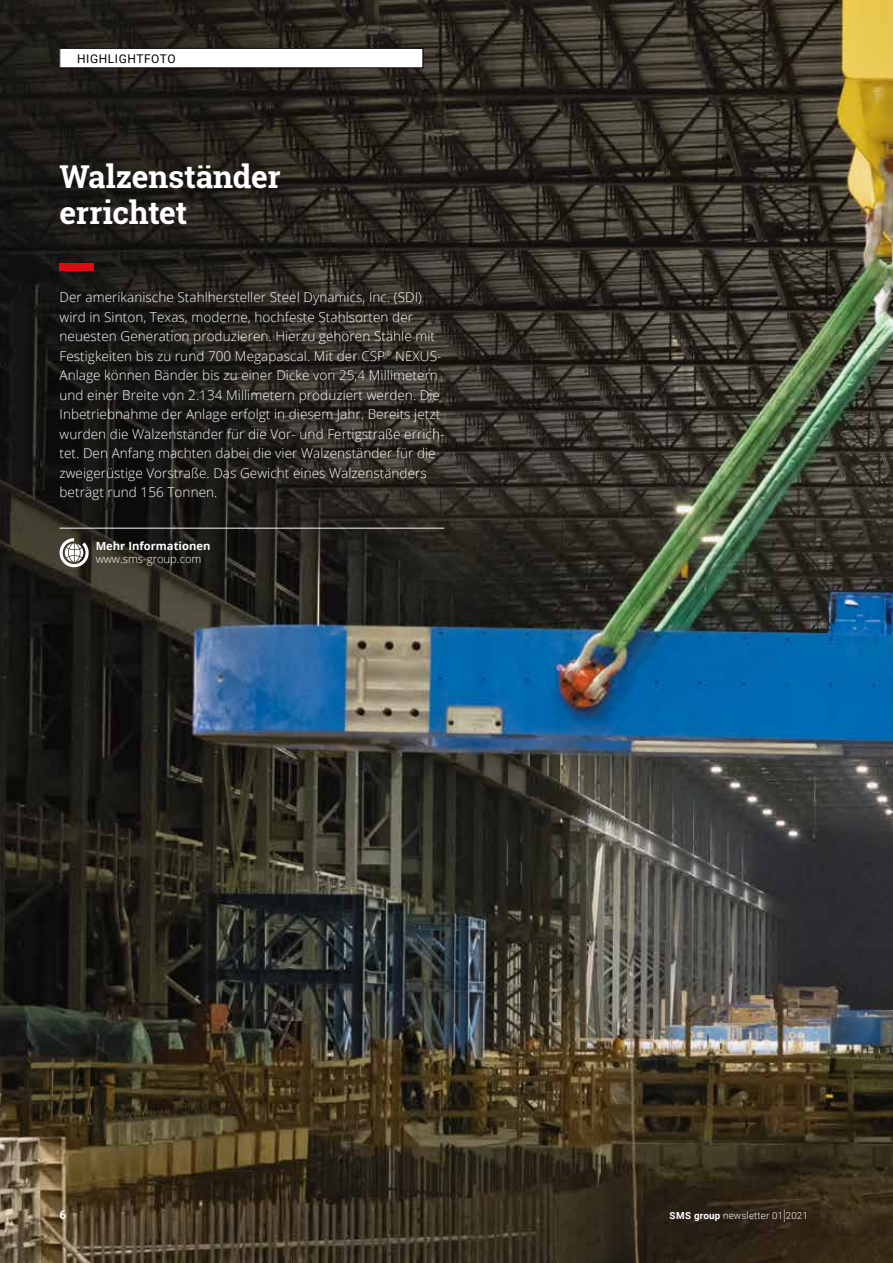
<style>
.page{position:relative;width:893px;height:1263px;background:#fff}
.page>*{position:absolute;margin:0;border:0;box-sizing:border-box;transform-origin:0 0}
.t1{font:700 31.5px/36px "Roboto Slab";letter-spacing:-.01em;color:#fff}
.t2{font:300 13.5px/19.5px "Open Sans";letter-spacing:.005em;color:#fff}
.t3{font:12px "Roboto";letter-spacing:.045em;color:#000}
.t4{font:700 12px "Roboto";color:#fff}
.t5{font:700 11.25px "Open Sans";color:#fff}
.t6{font:300 11.25px "Open Sans";color:#fff}
.t7{font:300 9.75px "Roboto";letter-spacing:.02em;color:#fff}
.s1{font-weight:700}
.s2{font-size:14.7px}
</style>
<div class="page">
<img style="left:0;top:0;width:893px;height:1263px">
<div style="left:60px;top:263px;width:34px;height:8px;background:#e30613"></div>
<svg style="left:55px;top:536px;width:38px;height:35px"></svg>
<hr style="left:60px;top:528px;width:384px;height:1px;background:#fff">
<div style="left:60px;top:48px;width:363px;height:20px;background:#fff"></div>
<div style="left:60px;top:48px;width:363px;height:20px;border:1px solid #000"></div>
<p class="t3" style="left:77px;top:50px;width:100px">HIGHLIGHTFOTO</p>
<h1 class="t1" style="left:60px;top:158px;width:223px">Walzenständer errichtet</h1>
<p class="t2" style="left:60px;top:287px;width:386px">Der amerikanische Stahlhersteller Steel Dynamics, Inc. (SDI) wird in Sinton, Texas, moderne, hochfeste Stahlsorten der neuesten Generation produzieren. Hierzu gehören Stähle mit Festigkeiten bis zu rund 700 Megapascal. Mit der CSP<sup>®</sup> NEXUS-Anlage können Bänder bis zu einer Dicke von 25,4 Millimetern und einer Breite von 2.134 Millimetern produziert werden. Die Inbetriebnahme der Anlage erfolgt in diesem Jahr. Bereits jetzt wurden die Walzenständer für die Vor- und Fertigstraße errich&shy;tet. Den Anfang machten dabei die vier Walzenständer für die zweigerüstige Vorstraße. Das Gewicht eines Walzenständers beträgt rund 156 Tonnen.</p>
<p class="t5" style="left:96px;top:537px;width:116px">Mehr Informationen</p>
<p class="t6" style="left:96px;top:551px;width:107px">www.sms-group.com</p>
<p class="t4" style="left:60px;top:1206px;width:8px">6</p>
<p class="t7" style="left:670px;top:1208px;width:140px"><span class="s1">SMS group</span> newsletter 01<span class="s2">|</span>2021</p>
</div>
